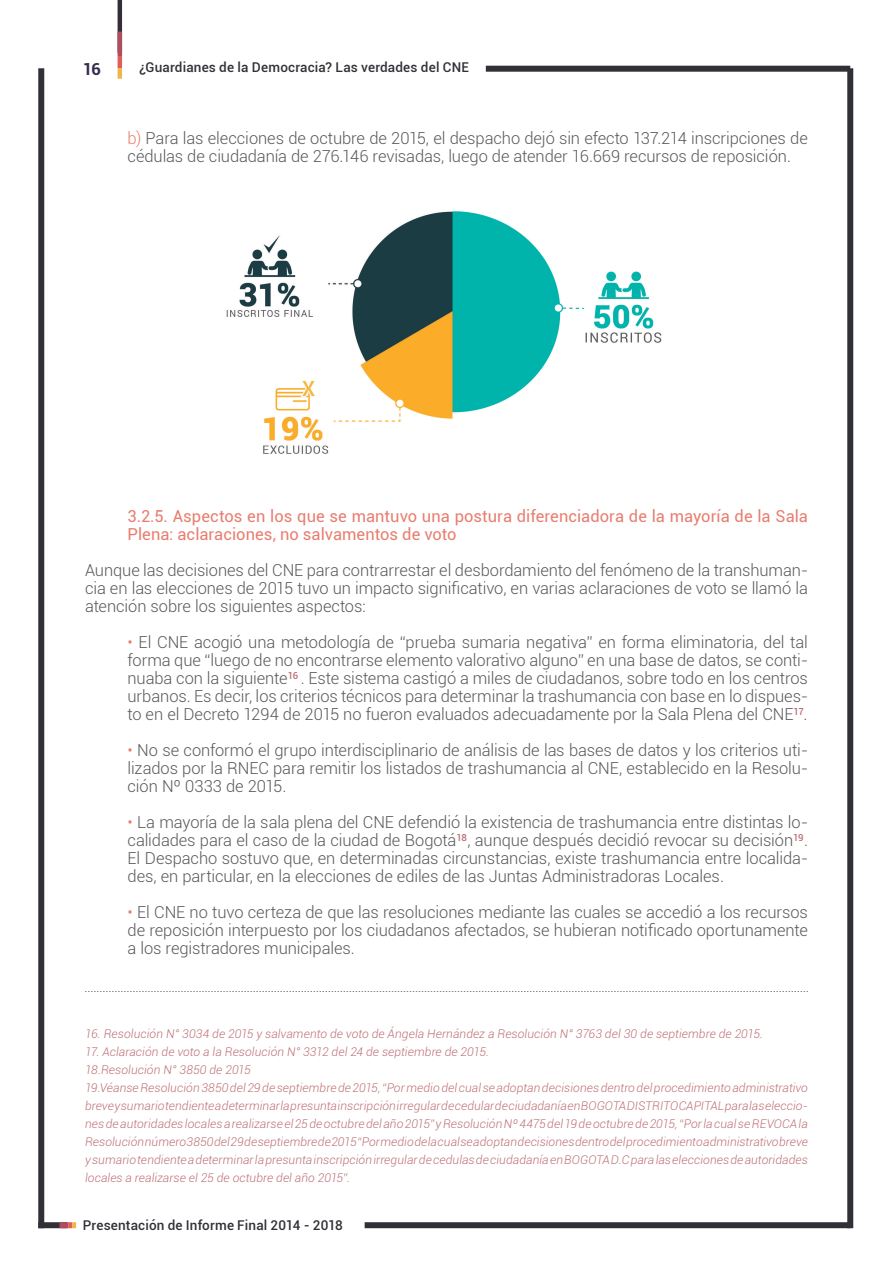
<style>
.page{position:relative;width:893px;height:1263px;background:#fff}
.page>*{position:absolute;margin:0;border:0;box-sizing:border-box;transform-origin:0 0}
.t1{font:300 16.5px/18px "Roboto";letter-spacing:-.005em;color:#57585a;text-align:justify}
.t2{font:16.5px/18px "Roboto";color:#e87d6f}
.t3{font:700 16.5px "Roboto";color:#352a4b}
.t4{font:500 13.5px "Roboto";letter-spacing:.01em;color:#323036}
.t5{font:italic 300 12px/18px "Roboto";letter-spacing:.005em;color:#bd6e74}
.s1{color:#e87d6f}
</style>
<div class="page">
<div style="left:38px;top:1222px;width:29px;height:6px;background:#323036"></div>
<div style="left:365px;top:1222px;width:485px;height:6px;background:#323036"></div>
<div style="left:486px;top:66px;width:364px;height:6px;background:#323036"></div>
<div style="left:847px;top:68px;width:6px;height:1160px;background:#323036"></div>
<div style="left:38px;top:68px;width:6px;height:1160px;background:#323036"></div>
<div style="left:60px;top:1222px;width:8px;height:6px;background:#af4d5e"></div>
<svg style="left:68px;top:1222px;width:8px;height:6px"></svg>
<hr style="left:118px;top:0;width:4px;height:53px;background:#323036">
<hr style="left:118px;top:32px;width:4px;height:24px;background:#af4d5e">
<hr style="left:118px;top:56px;width:4px;height:12px;background:#e35d57">
<svg style="left:118px;top:68px;width:4px;height:11px"></svg>
<img style="left:226px;top:211px;width:436px;height:243px">
<svg style="left:85px;top:991px;width:723px;height:1px"></svg>
<p class="t3" style="left:83px;top:57px;width:20px">16</p>
<p class="t4" style="left:139px;top:57px;width:331px">¿Guardianes de la Democracia? Las verdades del CNE</p>
<p class="t1" style="left:128px;top:129px;width:682px"><span class="s1">b)</span> Para las elecciones de octubre de 2015, el despacho dejó sin efecto 137.214 inscripciones de cédulas de ciudadanía de 276.146 revisadas, luego de atender 16.669 recursos de reposición.</p>
<p class="t2" style="left:128px;top:507px;width:682px">3.2.5. Aspectos en los que se mantuvo una postura diferenciadora de la mayoría de la Sala<br>Plena: aclaraciones, no salvamentos de voto</p>
<p class="t1" style="left:85px;top:561px;width:724px">Aunque las decisiones del CNE para contrarrestar el desbordamiento del fenómeno de la transhuman&shy;cia en las elecciones de 2015 tuvo un impacto significativo, en varias aclaraciones de voto se llamó la atención sobre los siguientes aspectos:</p>
<p class="t1" style="left:128px;top:633px;width:682px"><span class="s1">•</span> El CNE acogió una metodología de “prueba sumaria negativa” en forma eliminatoria, del tal forma que “luego de no encontrarse elemento valorativo alguno” en una base de datos, se conti&shy;nuaba con la siguiente<sup>16</sup> . Este sistema castigó a miles de ciudadanos, sobre todo en los centros urbanos. Es decir, los criterios técnicos para determinar la trashumancia con base en lo dispues&shy;to en el Decreto 1294 de 2015 no fueron evaluados adecuadamente por la Sala Plena del CNE<sup>17</sup>.</p>
<p class="t1" style="left:128px;top:741px;width:682px"><span class="s1">•</span> No se conformó el grupo interdisciplinario de análisis de las bases de datos y los criterios uti&shy;lizados por la RNEC para remitir los listados de trashumancia al CNE, establecido en la Resolu&shy;ción Nº 0333 de 2015.</p>
<p class="t1" style="left:128px;top:813px;width:682px"><span class="s1">•</span> La mayoría de la sala plena del CNE defendió la existencia de trashumancia entre distintas lo&shy;calidades para el caso de la ciudad de Bogotá<sup>18</sup>, aunque después decidió revocar su decisión<sup>19</sup>.<br>El Despacho sostuvo que, en determinadas circunstancias, existe trashumancia entre localida&shy;des, en particular, en la elecciones de ediles de las Juntas Administradoras Locales.</p>
<p class="t1" style="left:128px;top:903px;width:682px"><span class="s1">•</span> El CNE no tuvo certeza de que las resoluciones mediante las cuales se accedió a los recursos de reposición interpuesto por los ciudadanos afectados, se hubieran notificado oportunamente a los registradores municipales.</p>
<p class="t5" style="left:85px;top:1024px;width:680px">16. Resolución N° 3034 de 2015 y salvamento de voto de Ángela Hernández a Resolución N° 3763 del 30 de septiembre de 2015.</p>
<p class="t5" style="left:85px;top:1042px;width:724px">17. Aclaración de voto a la Resolución N° 3312 del 24 de septiembre de 2015.<br>18.Resolución N° 3850 de 2015<br>19.Véanse Resolución 3850 del 29 de septiembre de 2015, “Por medio del cual se adoptan decisiones dentro del procedimiento administrativo breve y sumario tendiente a determinar la presunta inscripción irregular de cedular de ciudadanía en BOGOTA DISTRITO CAPITAL para las eleccio&shy;nes de autoridades locales a realizarse el 25 de octubre del año 2015” y Resolución Nº 4475 del 19 de octubre de 2015, “Por la cual se REVOCA la Resolución número 3850 del 29 de septiembre de 2015 “Por medio de la cual se adoptan decisiones dentro del procedimiento administrativo breve y sumario tendiente a determinar la presunta inscripción irregular de cedulas de ciudadanía en BOGOTA D.C para las elecciones de autoridades locales a realizarse el 25 de octubre del año 2015”.</p>
<p class="t4" style="left:83px;top:1216px;width:261px">Presentación de Informe Final 2014 - 2018</p>
</div>
